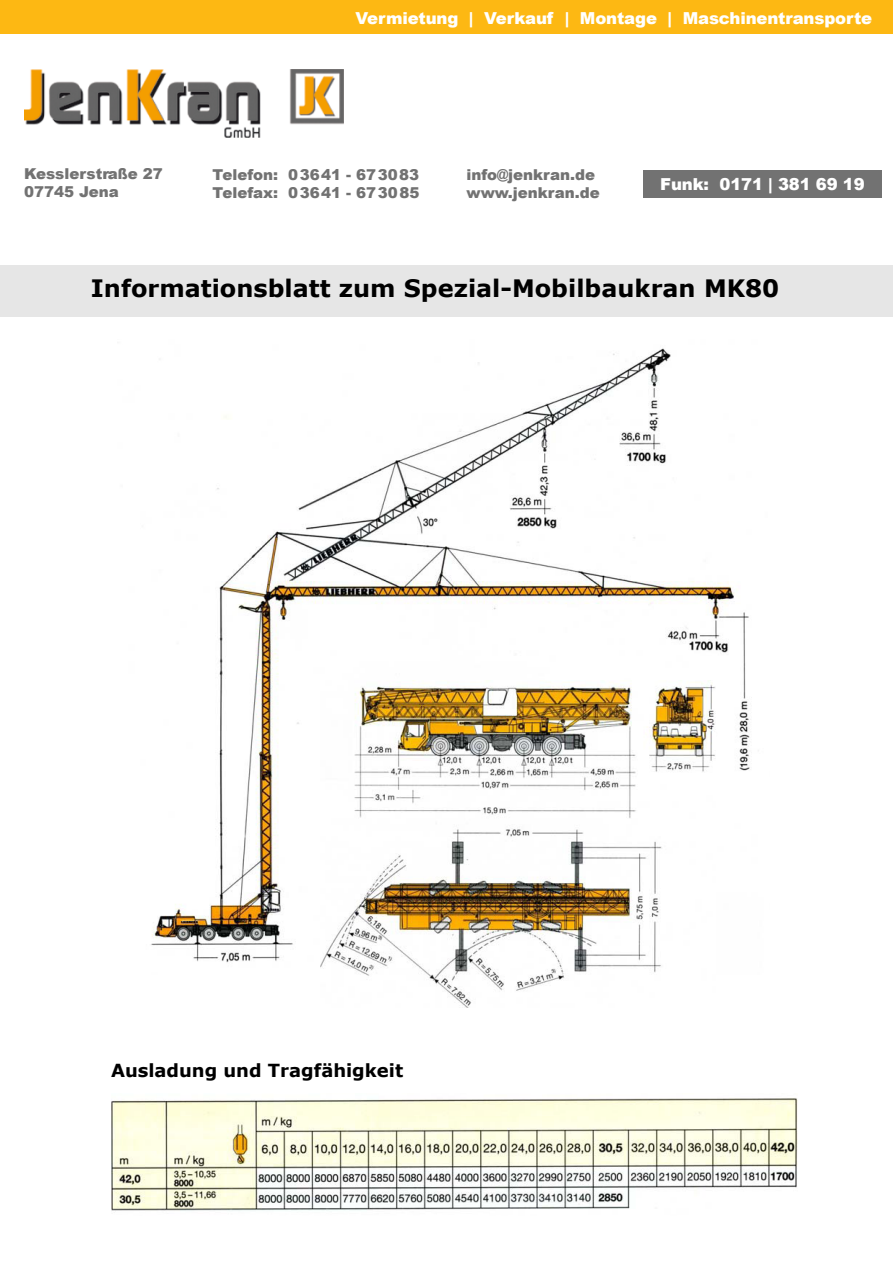
<style>
.page{position:relative;width:893px;height:1263px;background:#fff}
.page>*{position:absolute;margin:0;border:0;box-sizing:border-box;transform-origin:0 0}
.t1{font:700 24px "Verdana";color:#000}
.t2{font:700 18px "Verdana";color:#000}
.t3{font:900 16.5px "Arial";letter-spacing:-.01em;color:#fff}
.t4{font:900 15px/18px "Arial";color:#727272}
</style>
<div class="page">
<div style="left:0;top:265px;width:893px;height:52px;background:#e6e6e6"></div>
<div style="left:0;top:0;width:893px;height:34px;background:#fdb813"></div>
<img style="left:24px;top:70px;width:320px;height:67px">
<div style="left:644px;top:170px;width:238px;height:27px;background:#727272"></div>
<img style="left:111px;top:1098px;width:686px;height:113px">
<img style="left:151px;top:348px;width:599px;height:615px">
<img style="left:320px;top:681px;width:396px;height:326px">
<p class="t3" style="left:355px;top:6px;width:518px">Vermietung | Verkauf | Montage | Maschinentransporte</p>
<p class="t4" style="left:24px;top:164px;width:140px">Kesslerstraße 27<br>07745 Jena</p>
<p class="t4" style="left:213px;top:165px;width:208px">Telefon: 03641 - 673083<br>Telefax: 03641 - 673085</p>
<p class="t3" style="left:660px;top:172px;width:206px">Funk: 0171 | 381 69 19</p>
<p class="t4" style="left:466px;top:165px;width:135px">info@jenkran.de www.jenkran.de</p>
<h1 class="t1" style="left:91px;top:271px;width:690px">Informationsblatt zum Spezial-Mobilbaukran MK80</h1>
<p class="t2" style="left:111px;top:1057px;width:294px">Ausladung und Tragfähigkeit</p>
</div>
